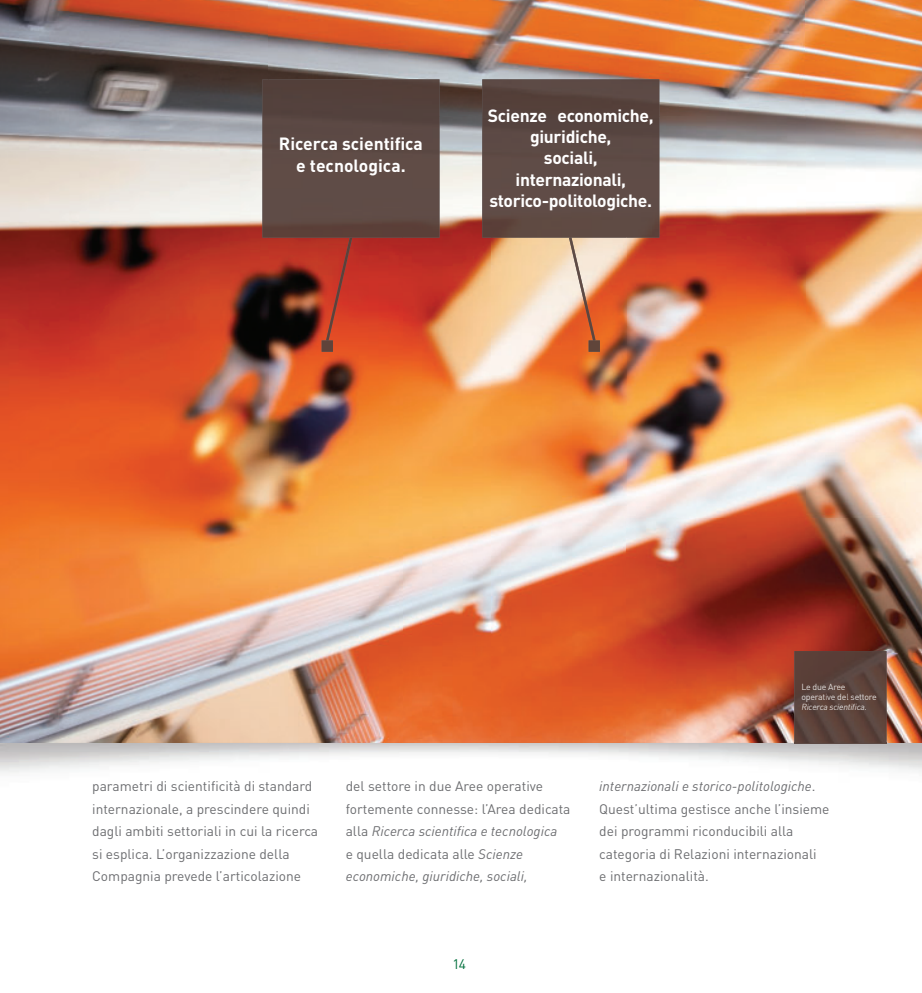
<style>
.page{position:relative;width:922px;height:993px;background:#fff}
.page>*{position:absolute;margin:0;border:0;box-sizing:border-box;transform-origin:0 0}
.t1{font:700 17.5px/21.2px "DIN";letter-spacing:-.02em;color:#fff;text-align:center}
.t2{font:700 17.5px/21.2px "DIN";color:#fff;text-align:center}
.t3{font:13.75px/22.5px "DIN";color:#6c6d70}
.t4{font:13.75px "DIN";color:#006f3c}
.t5{font:italic 8.75px/10px "DIN";letter-spacing:-.025em;color:#e5e3e1}
.s1{font-style:normal;color:#e4e0de}
.s2{font-style:normal;color:#e3e0dd}
.s3{font-style:normal;color:#e4e2e0}
.s4{font-style:normal;color:#e5e2df}
.s5{font-style:normal;color:#e3e0df}
.s6{font-style:normal;color:#e5e2e0}
.s7{font-style:normal;color:#e4e1df}
.s8{font-style:normal}
.s9{color:#e5e2df}
.s10{color:#e5e2e0}
.s11{color:#e4e1df}
.s12{color:#e4e2e0}
.s13{font-style:italic}
</style>
<div class="page">
<img style="left:0;top:742px;width:921px;height:31px">
<img style="left:0;top:0;width:268px;height:742px">
<img style="left:268px;top:0;width:537px;height:116px">
<img style="left:805px;top:0;width:116px;height:653px">
<img style="left:403px;top:116px;width:89px;height:626px">
<img style="left:626px;top:116px;width:179px;height:626px">
<img style="left:268px;top:237px;width:135px;height:505px">
<img style="left:492px;top:237px;width:134px;height:505px">
<img style="left:886px;top:653px;width:35px;height:89px">
<img style="left:794px;top:650px;width:92px;height:93px">
<img style="left:802px;top:683px;width:43px;height:6px">
<img style="left:801px;top:693px;width:75px;height:8px">
<img style="left:801px;top:703px;width:64px;height:6px">
<img style="left:262px;top:79px;width:177px;height:158px">
<img style="left:482px;top:79px;width:177px;height:158px">
<img style="left:569px;top:237px;width:26px;height:103px">
<svg style="left:588px;top:340px;width:11px;height:11px"></svg>
<img style="left:326px;top:237px;width:26px;height:103px">
<svg style="left:321px;top:340px;width:12px;height:11px"></svg>
<p class="t2" style="left:279px;top:135px;width:145px">Ricerca scientifica e tecnologica.</p>
<p class="t1" style="left:488px;top:107px;width:167px">Scienze economiche, giuridiche,<br>sociali, internazionali, storico-politologiche.</p>
<p class="t5" style="left:801px;top:682px;width:77px"><span class="s1">Le</span> <span class="s2">due</span> <span class="s3">Ar</span><span class="s4">ee </span><span class="s5">ope</span><span class="s6">rat</span><span class="s7">ive</span> <span class="s6">de</span><span class="s5">l s</span><span class="s8">ett</span><span class="s4">ore<br></span><span class="s9">Ric</span>erc<span class="s9">a s</span>cie<span class="s10">nti</span><span class="s11">fic</span><span class="s12">a.</span></p>
<p class="t3" style="left:92px;top:776px;width:227px">parametri di scientificità di standard internazionale, a prescindere quindi dagli ambiti settoriali in cui la ricerca si esplica. L’organizzazione della Compagnia prevede l’articolazione</p>
<p class="t3" style="left:345px;top:776px;width:226px">del settore in due Aree operative fortemente connesse: l’Area dedicata alla <span class="s13">Ricerca scientifica e tecnologica<br></span>e quella dedicata alle <span class="s13">Scienze economiche, giuridiche, sociali,</span></p>
<p class="t3" style="left:599px;top:776px;width:232px"><span class="s13">internazionali e storico-politologiche</span>.<br>Quest’ultima gestisce anche l’insieme dei programmi riconducibili alla categoria di Relazioni internazionali<br>e internazionalità.</p>
<p class="t4" style="left:452px;top:958px;width:15px">14</p>
</div>
